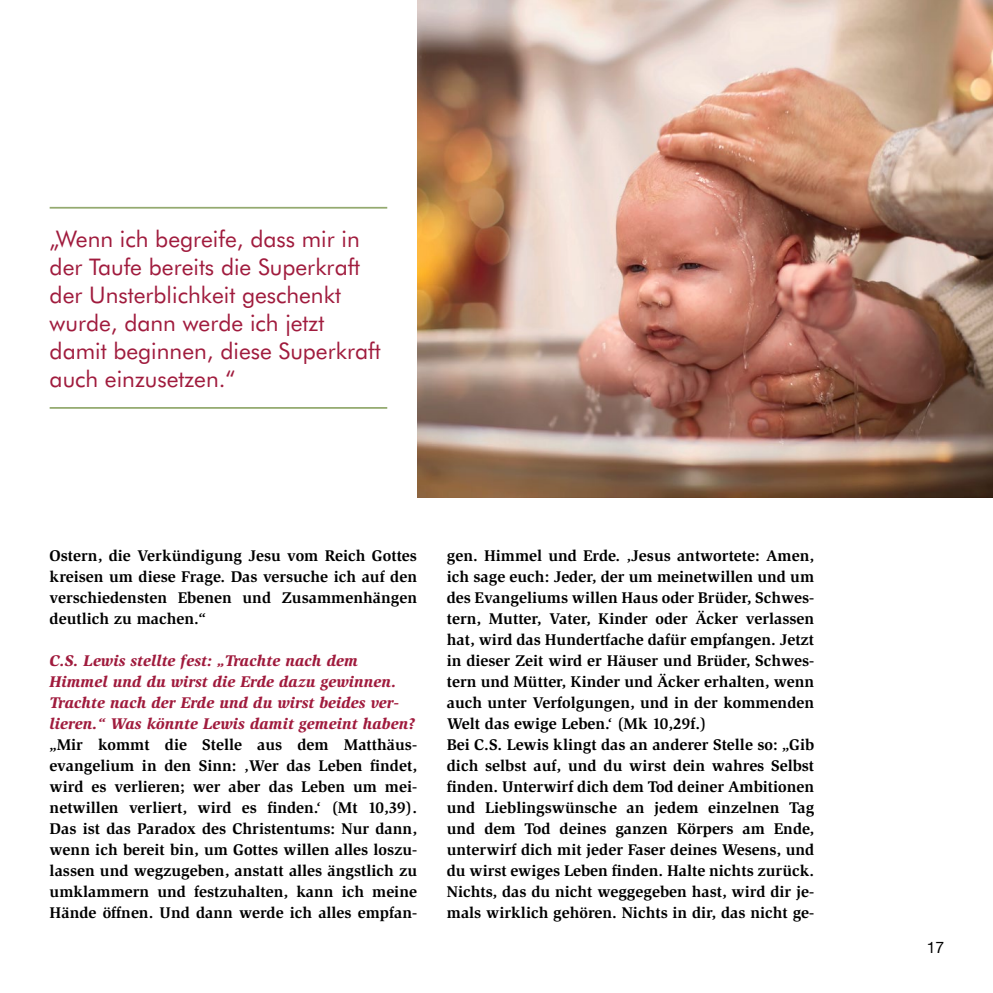
<style>
.page{position:relative;width:993px;height:993px;background:#fff}
.page>*{position:absolute;margin:0;border:0;box-sizing:border-box;transform-origin:0 0}
.t1{font:22.93px/28px "Futura BT";color:#a01b3d}
.t2{font:700 15.92px/21px "Slimbach Std";color:#000;text-align:justify}
.t3{font:italic 900 15.92px/21px "Slimbach Std";color:#a01b3d}
.t4{font:15.75px "Helvetica Neue";color:#000}
</style>
<div class="page">
<hr style="left:50px;top:207px;width:337px;height:1px;background:#94aa6f">
<hr style="left:50px;top:407px;width:337px;height:1px;background:#94aa6f">
<img style="left:417px;top:0;width:575px;height:497px">
<h1 class="t1" style="left:50px;top:224px;width:332px">„Wenn ich begreife, dass mir in der Taufe bereits die Superkraft der Unsterblichkeit geschenkt wurde, dann werde ich jetzt damit beginnen, diese Superkraft auch einzusetzen.“</h1>
<p class="t2" style="left:50px;top:545px;width:369px">Ostern, die Verkündigung Jesu vom Reich Gottes kreisen um diese Frage. Das versuche ich auf den verschiedensten Ebenen und Zusammenhängen deutlich zu machen.“</p>
<p class="t3" style="left:50px;top:650px;width:366px">C.S. Lewis stellte fest: „Trachte nach dem Himmel und du wirst die Erde dazu gewinnen.<br>Trachte nach der Erde und du wirst beides ver&shy;lieren.“ Was könnte Lewis damit gemeint haben?</p>
<p class="t2" style="left:50px;top:734px;width:369px">„Mir kommt die Stelle aus dem Matthäus&shy;evangelium in den Sinn: ‚Wer das Leben findet, wird es verlieren; wer aber das Leben um mei&shy;netwillen verliert, wird es finden.‘ (Mt 10,39).<br>Das ist das Paradox des Christentums: Nur dann, wenn ich bereit bin, um Gottes willen alles loszu&shy;lassen und wegzugeben, anstatt alles ängstlich zu umklammern und festzuhalten, kann ich meine Hände öffnen. Und dann werde ich alles empfan-</p>
<p class="t2" style="left:446px;top:545px;width:369px;text-align:left">gen. Himmel und Erde. ‚Jesus antwortete: Amen, ich sage euch: Jeder, der um meinetwillen und um des Evangeliums willen Haus oder Brüder, Schwes&shy;tern, Mutter, Vater, Kinder oder Äcker verlassen hat, wird das Hundertfache dafür empfangen. Jetzt in dieser Zeit wird er Häuser und Brüder, Schwes&shy;tern und Mütter, Kinder und Äcker erhalten, wenn auch unter Verfolgungen, und in der kommenden Welt das ewige Leben.‘ (Mk 10,29f.)<br>Bei C.S. Lewis klingt das an anderer Stelle so: „Gib dich selbst auf, und du wirst dein wahres Selbst finden. Unterwirf dich dem Tod deiner Ambitionen und Lieblingswünsche an jedem einzelnen Tag und dem Tod deines ganzen Körpers am Ende, unterwirf dich mit jeder Faser deines Wesens, und du wirst ewiges Leben finden. Halte nichts zurück.<br>Nichts, das du nicht weggegeben hast, wird dir je&shy;mals wirklich gehören. Nichts in dir, das nicht ge-</p>
<p class="t4" style="left:926px;top:936px;width:19px">17</p>
</div>
